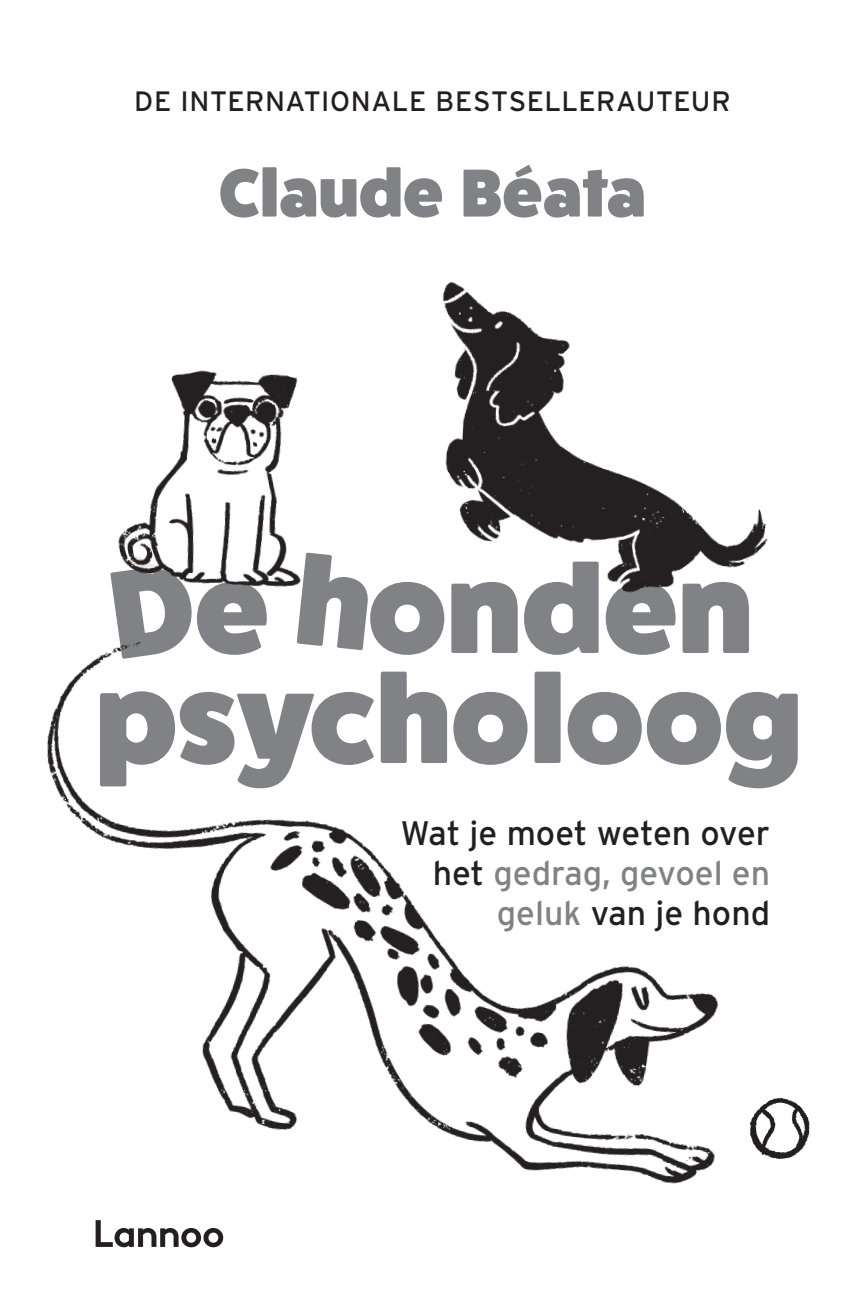
<style>
.page{position:relative;width:851px;height:1304px;background:#fff}
.page>*{position:absolute;margin:0;border:0;box-sizing:border-box;transform-origin:0 0}
.t1{font:800 126px/110px "Fat Frank";color:#808285;text-align:center}
.t2{font:800 68px "Fat Frank";color:#808285}
.t3{font:34px/40px "Interstate";color:#231f20;text-align:right}
.t4{font:28px "Interstate";letter-spacing:.015em;color:#231f20}
.s1{color:#808285}
</style>
<div class="page">
<svg style="left:96px;top:1220px;width:127px;height:27px"></svg>
<img style="left:775px;top:1097px;width:35px;height:62px">
<img style="left:47px;top:652px;width:728px;height:532px">
<img style="left:118px;top:370px;width:180px;height:217px">
<img style="left:442px;top:282px;width:326px;height:311px">
<svg style="left:296px;top:553px;width:5px;height:34px"></svg>
<svg style="left:110px;top:556px;width:87px;height:103px"></svg>
<p class="t4" style="left:134px;top:86px;width:598px">DE INTERNATIONALE BESTSELLERAUTEUR</p>
<h2 class="t2" style="left:219px;top:155px;width:428px">Claude Béata</h2>
<h1 class="t1" style="left:96px;top:556px;width:707px">e onden psycholoog</h1>
<p class="t3" style="left:400px;top:813px;width:371px">Wat je moet weten over het <span class="s1">gedrag, gevoel en geluk</span> van je hond</p>
</div>
